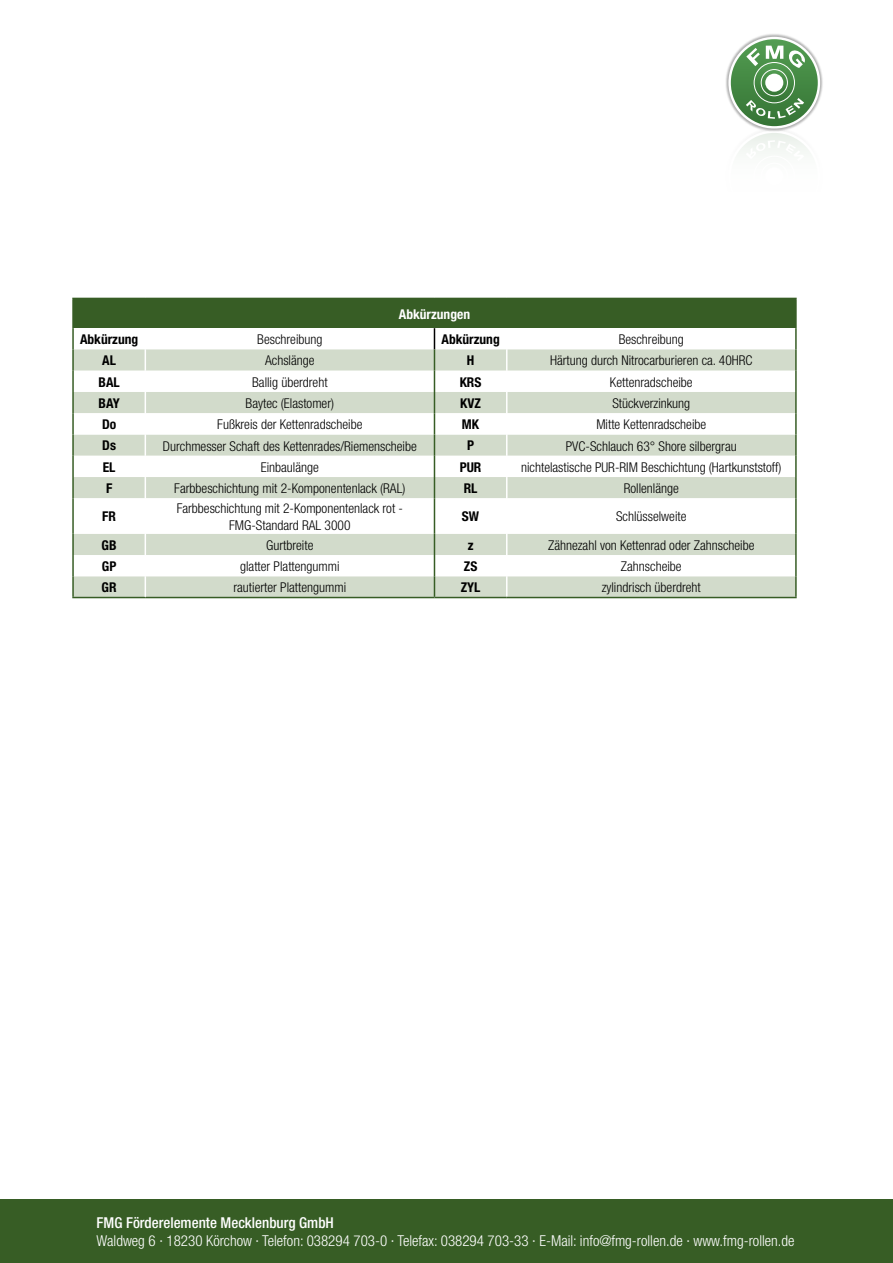
<style>
.page{position:relative;width:893px;height:1263px;background:#fff}
.page>*{position:absolute;margin:0;border:0;box-sizing:border-box;transform-origin:0 0}
.t1{font:300 condensed 15px "Helvetica Neue";color:#fff}
.t2{font:500 condensed 15px "Helvetica Neue";color:#fff}
.t3{font:300 condensed 13.5px/16.2px "Helvetica Neue";color:#000;text-align:center}
.t4{font:700 condensed 13.5px "Helvetica Neue";color:#000}
.t5{font:700 condensed 13.5px "Helvetica Neue";color:#fff}
</style>
<div class="page">
<div style="left:725px;top:34px;width:98px;height:98px;background:#000;opacity:.3"></div>
<svg style="left:728px;top:37px;width:92px;height:92px"></svg>
<svg style="left:731px;top:39px;width:87px;height:87px;background:#498c49"></svg>
<svg style="left:754px;top:63px;width:40px;height:40px"></svg>
<div style="left:754px;top:62px;width:41px;height:41px;border:1px solid #fff;border-radius:50%"></div>
<svg style="left:761px;top:70px;width:26px;height:26px"></svg>
<div style="left:761px;top:69px;width:27px;height:27px;border:1px solid #fff;border-radius:50%"></div>
<svg style="left:746px;top:48px;width:14px;height:18px"></svg>
<svg style="left:746px;top:98px;width:58px;height:21px"></svg>
<svg style="left:766px;top:46px;width:39px;height:22px"></svg>
<div style="left:765px;top:74px;width:18px;height:18px;background:#fff;border-radius:50%"></div>
<div style="left:724px;top:126px;width:101px;height:72px;background:#fff"></div>
<div style="left:0;top:1199px;width:893px;height:64px;background:#375d25"></div>
<div style="left:73px;top:298px;width:723px;height:30px;background:#375d25"></div>
<svg style="left:74px;top:576px;width:721px;height:21px;background:#d1daca"></svg>
<svg style="left:74px;top:498px;width:721px;height:78px"></svg>
<hr style="left:72px;top:597px;width:73px;height:1px;background:#375d25">
<hr style="left:145px;top:597px;width:289px;height:1px;background:#375d25">
<hr style="left:72px;top:298px;width:73px;height:1px;background:#375d25">
<hr style="left:72px;top:299px;width:2px;height:29px;background:#375d25">
<hr style="left:507px;top:298px;width:290px;height:1px;background:#375d25">
<hr style="left:795px;top:299px;width:2px;height:29px;background:#375d25">
<hr style="left:72px;top:328px;width:2px;height:21px;background:#375d25">
<hr style="left:72px;top:349px;width:2px;height:22px;background:#375d25">
<hr style="left:795px;top:349px;width:2px;height:22px;background:#375d25">
<hr style="left:72px;top:371px;width:2px;height:21px;background:#375d25">
<hr style="left:72px;top:392px;width:2px;height:21px;background:#375d25">
<hr style="left:72px;top:413px;width:2px;height:21px;background:#375d25">
<hr style="left:72px;top:434px;width:2px;height:22px;background:#375d25">
<hr style="left:72px;top:456px;width:2px;height:21px;background:#375d25">
<hr style="left:72px;top:477px;width:2px;height:21px;background:#375d25">
<hr style="left:72px;top:498px;width:2px;height:36px;background:#375d25">
<hr style="left:72px;top:534px;width:2px;height:21px;background:#375d25">
<hr style="left:72px;top:555px;width:2px;height:21px;background:#375d25">
<hr style="left:72px;top:576px;width:2px;height:21px;background:#375d25">
<hr style="left:145px;top:498px;width:1px;height:36px;background:#fff">
<hr style="left:506px;top:498px;width:1px;height:36px;background:#fff">
<svg style="left:145px;top:534px;width:1px;height:63px"></svg>
<svg style="left:506px;top:534px;width:1px;height:63px"></svg>
<hr style="left:795px;top:371px;width:2px;height:21px;background:#375d25">
<hr style="left:795px;top:392px;width:2px;height:21px;background:#375d25">
<hr style="left:795px;top:413px;width:2px;height:21px;background:#375d25">
<hr style="left:795px;top:434px;width:2px;height:22px;background:#375d25">
<hr style="left:795px;top:456px;width:2px;height:21px;background:#375d25">
<hr style="left:795px;top:477px;width:2px;height:21px;background:#375d25">
<hr style="left:795px;top:498px;width:2px;height:36px;background:#375d25">
<hr style="left:795px;top:534px;width:2px;height:21px;background:#375d25">
<hr style="left:795px;top:555px;width:2px;height:21px;background:#375d25">
<hr style="left:795px;top:576px;width:2px;height:21px;background:#375d25">
<hr style="left:795px;top:328px;width:2px;height:21px;background:#375d25">
<svg style="left:73px;top:328px;width:723px;height:170px"></svg>
<hr style="left:434px;top:498px;width:1px;height:36px;background:#375d25">
<svg style="left:434px;top:534px;width:1px;height:63px"></svg>
<hr style="left:434px;top:597px;width:73px;height:1px;background:#375d25">
<hr style="left:507px;top:597px;width:290px;height:1px;background:#375d25">
<p class="t5" style="left:399px;top:306px;width:73px">Abkürzungen</p>
<p class="t4" style="left:80px;top:331px;width:60px">Abkürzung</p>
<p class="t3" style="left:257px;top:331px;width:67px">Beschreibung</p>
<p class="t4" style="left:441px;top:331px;width:60px">Abkürzung</p>
<p class="t3" style="left:619px;top:331px;width:67px">Beschreibung</p>
<p class="t4" style="left:102px;top:352px;width:15px">AL</p>
<p class="t3" style="left:265px;top:352px;width:51px">Achslänge</p>
<p class="t4" style="left:467px;top:352px;width:9px">H</p>
<p class="t3" style="left:550px;top:352px;width:204px">Härtung durch Nitrocarburieren ca. 40HRC</p>
<p class="t4" style="left:99px;top:374px;width:23px">BAL</p>
<p class="t3" style="left:252px;top:374px;width:77px">Ballig überdreht</p>
<p class="t4" style="left:460px;top:374px;width:23px">KRS</p>
<p class="t3" style="left:610px;top:374px;width:84px">Kettenradscheibe</p>
<p class="t4" style="left:99px;top:395px;width:23px">BAY</p>
<p class="t3" style="left:246px;top:395px;width:90px">Baytec (Elastomer)</p>
<p class="t4" style="left:460px;top:395px;width:22px">KVZ</p>
<p class="t3" style="left:612px;top:395px;width:79px">Stückverzinkung</p>
<p class="t4" style="left:102px;top:416px;width:16px">Do</p>
<p class="t3" style="left:217px;top:416px;width:147px">Fußkreis der Kettenradscheibe</p>
<p class="t4" style="left:462px;top:416px;width:19px">MK</p>
<p class="t3" style="left:596px;top:416px;width:111px">Mitte Kettenradscheibe</p>
<p class="t4" style="left:102px;top:437px;width:15px">Ds</p>
<p class="t3" style="left:163px;top:437px;width:255px">Durchmesser Schaft des Kettenrades/Riemenscheibe</p>
<p class="t4" style="left:467px;top:437px;width:9px">P</p>
<p class="t3" style="left:566px;top:437px;width:172px">PVC-Schlauch 63° Shore silbergrau</p>
<p class="t4" style="left:103px;top:459px;width:14px">EL</p>
<p class="t3" style="left:261px;top:459px;width:60px">Einbaulänge</p>
<p class="t4" style="left:460px;top:459px;width:23px">PUR</p>
<p class="t3" style="left:521px;top:459px;width:262px">nichtelastische PUR-RIM Beschichtung (Hartkunststoff)</p>
<p class="t4" style="left:106px;top:480px;width:8px">F</p>
<p class="t3" style="left:174px;top:480px;width:233px">Farbbeschichtung mit 2-Komponentenlack (RAL)</p>
<p class="t4" style="left:464px;top:480px;width:15px">RL</p>
<p class="t3" style="left:624px;top:480px;width:57px">Rollenlänge</p>
<p class="t4" style="left:102px;top:508px;width:15px">FR</p>
<p class="t3" style="left:177px;top:500px;width:228px">Farbbeschichtung mit 2-Komponentenlack rot -<br>FMG-Standard RAL 3000</p>
<p class="t4" style="left:462px;top:508px;width:19px">SW</p>
<p class="t3" style="left:616px;top:508px;width:72px">Schlüsselweite</p>
<p class="t4" style="left:102px;top:537px;width:17px">GB</p>
<p class="t3" style="left:266px;top:537px;width:49px">Gurtbreite</p>
<p class="t4" style="left:468px;top:537px;width:7px">z</p>
<p class="t3" style="left:548px;top:537px;width:208px">Zähnezahl von Kettenrad oder Zahnscheibe</p>
<p class="t4" style="left:102px;top:558px;width:16px">GP</p>
<p class="t3" style="left:240px;top:558px;width:101px">glatter Plattengummi</p>
<p class="t4" style="left:464px;top:558px;width:15px">ZS</p>
<p class="t3" style="left:621px;top:558px;width:62px">Zahnscheibe</p>
<p class="t4" style="left:102px;top:579px;width:17px">GR</p>
<p class="t3" style="left:233px;top:579px;width:114px">rautierter Plattengummi</p>
<p class="t4" style="left:461px;top:579px;width:21px">ZYL</p>
<p class="t3" style="left:602px;top:579px;width:101px">zylindrisch überdreht</p>
<p class="t2" style="left:97px;top:1214px;width:239px">FMG Förderelemente Mecklenburg GmbH</p>
<p class="t1" style="left:97px;top:1232px;width:699px">Waldweg 6 · 18230 Körchow · Telefon: 038294 703-0 · Telefax: 038294 703-33 · E-Mail: info@fmg-rollen.de · www.fmg-rollen.de</p>
</div>
